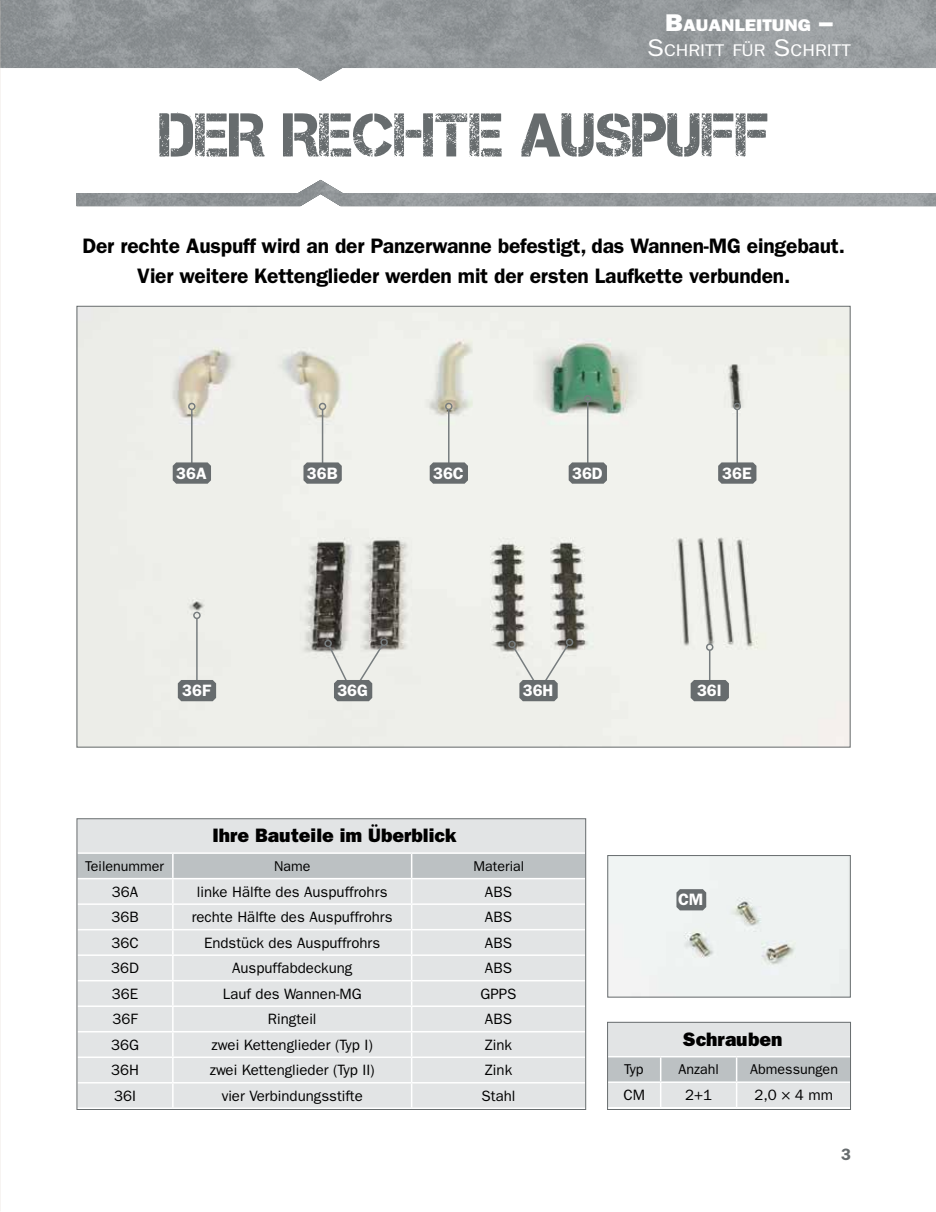
<style>
.page{position:relative;width:936px;height:1212px;background:#fff}
.page>*{position:absolute;margin:0;border:0;box-sizing:border-box;transform-origin:0 0}
.t1{font:61.5px "Capture Smallz";color:#676c6e}
.t2{font:600 21px/30px "ITC Franklin Gothic Std";letter-spacing:-.01em;color:#000;text-align:center}
.t3{font:19.5px "ITC Franklin Gothic Std Hvy";color:#000}
.t4{font:16.95px "ITC Franklin Gothic Std";color:#fff;scale:1.12 1}
.t5{font:16.95px "ITC Franklin Gothic Std Hvy";color:#fff;scale:1.12 1}
.t6{font:600 16.5px "ITC Franklin Gothic Std";color:#fff}
.t7{font:600 16.5px "ITC Franklin Gothic Std";color:#676c6e}
.t8{font:15px "ITC Franklin Gothic Std";color:#000}
.t9{font:14.25px "ITC Franklin Gothic Std";color:#000}
.s1{font-size:24.3px}
</style>
<div class="page">
<img style="left:0;top:0;width:935px;height:81px">
<img style="left:79px;top:308px;width:769px;height:437px">
<div style="left:609px;top:857px;width:239px;height:138px;background:#eef2f1"></div>
<div style="left:607px;top:855px;width:243px;height:142px;border:1px solid #676c6e"></div>
<div style="left:77px;top:819px;width:508px;height:34px;background:#e2e4e5"></div>
<svg style="left:79px;top:854px;width:505px;height:253px;background:#e0e2e3"></svg>
<hr style="left:77px;top:852px;width:96px;height:2px;background:#fff">
<hr style="left:173px;top:852px;width:238px;height:2px;background:#fff">
<hr style="left:411px;top:852px;width:174px;height:2px;background:#fff">
<div style="left:77px;top:818px;width:509px;height:292px;border:1px solid #676c6e"></div>
<div style="left:608px;top:1023px;width:242px;height:34px;background:#e2e4e5"></div>
<svg style="left:609px;top:1057px;width:239px;height:50px;background:#d0d4d5"></svg>
<hr style="left:736px;top:1081px;width:114px;height:2px;background:#fff">
<hr style="left:735px;top:1083px;width:2px;height:24px;background:#fff">
<hr style="left:608px;top:1056px;width:52px;height:1px;background:#fff">
<hr style="left:660px;top:1056px;width:76px;height:1px;background:#fff">
<hr style="left:736px;top:1056px;width:114px;height:1px;background:#fff">
<div style="left:607px;top:1022px;width:243px;height:88px;border:1px solid #676c6e"></div>
<hr style="left:191px;top:409px;width:1px;height:61px;background:#777d7f">
<div style="left:188px;top:403px;width:7px;height:7px;border:2px solid #777d7f;border-radius:50%"></div>
<svg style="left:173px;top:462px;width:38px;height:22px"></svg>
<svg style="left:676px;top:889px;width:30px;height:21px"></svg>
<hr style="left:322px;top:409px;width:1px;height:61px;background:#777d7f">
<div style="left:319px;top:403px;width:7px;height:7px;border:2px solid #777d7f;border-radius:50%"></div>
<svg style="left:303px;top:462px;width:39px;height:22px"></svg>
<hr style="left:448px;top:409px;width:1px;height:61px;background:#777d7f">
<div style="left:445px;top:403px;width:7px;height:7px;border:2px solid #777d7f;border-radius:50%"></div>
<svg style="left:429px;top:462px;width:39px;height:22px"></svg>
<hr style="left:587px;top:402px;width:1px;height:68px;background:#777d7f">
<div style="left:584px;top:395px;width:7px;height:8px;border:2px solid #777d7f;border-radius:50%"></div>
<svg style="left:568px;top:462px;width:39px;height:22px"></svg>
<hr style="left:736px;top:409px;width:2px;height:61px;background:#777d7f">
<div style="left:733px;top:403px;width:8px;height:7px;border:2px solid #777d7f;border-radius:50%"></div>
<svg style="left:718px;top:462px;width:38px;height:22px"></svg>
<hr style="left:196px;top:618px;width:2px;height:70px;background:#777d7f">
<div style="left:193px;top:612px;width:8px;height:7px;border:2px solid #777d7f;border-radius:50%"></div>
<svg style="left:178px;top:680px;width:38px;height:21px"></svg>
<svg style="left:323px;top:637px;width:66px;height:64px;background:#c0c2bf"></svg>
<svg style="left:507px;top:637px;width:67px;height:64px;background:#c7c9c5"></svg>
<hr style="left:709px;top:650px;width:1px;height:38px;background:#777d7f">
<div style="left:706px;top:643px;width:7px;height:8px;border:2px solid #777d7f;border-radius:50%"></div>
<svg style="left:690px;top:680px;width:39px;height:21px"></svg>
<svg style="left:77px;top:180px;width:858px;height:26px"></svg>
<p class="t5" style="left:665px;top:15px;width:151px"><span class="s1">B</span>AUANLEITUNG <span class="s1">–</span></p>
<p class="t4" style="left:647px;top:41px;width:183px"><span class="s1">S</span>CHRITT FÜR <span class="s1">S</span>CHRITT</p>
<h1 class="t1" style="left:159px;top:101px;width:611px">DER RECHTE AUSPUFF</h1>
<h2 class="t2" style="left:82px;top:231px;width:764px">Der rechte Auspuff wird an der Panzerwanne befestigt, das Wannen-MG eingebaut.<br>Vier weitere Kettenglieder werden mit der ersten Laufkette verbunden.</h2>
<p class="t6" style="left:176px;top:463px;width:32px">36A</p>
<p class="t6" style="left:307px;top:463px;width:32px">36B</p>
<p class="t6" style="left:433px;top:463px;width:32px">36C</p>
<p class="t6" style="left:572px;top:463px;width:32px">36D</p>
<p class="t6" style="left:722px;top:463px;width:31px">36E</p>
<p class="t6" style="left:182px;top:681px;width:30px">36F</p>
<p class="t6" style="left:337px;top:681px;width:32px">36G</p>
<p class="t6" style="left:523px;top:681px;width:32px">36H</p>
<p class="t6" style="left:697px;top:681px;width:26px">36I</p>
<h3 class="t3" style="left:212px;top:824px;width:245px">Ihre Bauteile im Überblick</h3>
<p class="t9" style="left:85px;top:858px;width:80px">Teilenummer</p>
<p class="t9" style="left:274px;top:858px;width:38px">Name</p>
<p class="t9" style="left:473px;top:858px;width:52px">Material</p>
<p class="t8" style="left:112px;top:883px;width:28px">36A</p>
<p class="t8" style="left:197px;top:883px;width:192px">linke Hälfte des Auspuffrohrs</p>
<p class="t8" style="left:485px;top:883px;width:28px">ABS</p>
<p class="t8" style="left:111px;top:908px;width:29px">36B</p>
<p class="t8" style="left:192px;top:908px;width:202px">rechte Hälfte des Auspuffrohrs</p>
<p class="t8" style="left:485px;top:908px;width:28px">ABS</p>
<p class="t8" style="left:111px;top:934px;width:29px">36C</p>
<p class="t8" style="left:204px;top:934px;width:178px">Endstück des Auspuffrohrs</p>
<p class="t8" style="left:485px;top:934px;width:28px">ABS</p>
<p class="t8" style="left:111px;top:959px;width:29px">36D</p>
<p class="t8" style="left:232px;top:959px;width:122px">Auspuffabdeckung</p>
<p class="t8" style="left:485px;top:959px;width:28px">ABS</p>
<p class="t8" style="left:112px;top:985px;width:28px">36E</p>
<p class="t8" style="left:223px;top:985px;width:140px">Lauf des Wannen-MG</p>
<p class="t8" style="left:480px;top:985px;width:37px">GPPS</p>
<p class="t8" style="left:112px;top:1010px;width:27px">36F</p>
<p class="t8" style="left:268px;top:1010px;width:50px">Ringteil</p>
<p class="t8" style="left:485px;top:1010px;width:28px">ABS</p>
<p class="t8" style="left:111px;top:1036px;width:29px">36G</p>
<p class="t8" style="left:212px;top:1036px;width:163px">zwei Kettenglieder (Typ I)</p>
<p class="t8" style="left:485px;top:1036px;width:29px">Zink</p>
<p class="t8" style="left:111px;top:1061px;width:29px">36H</p>
<p class="t8" style="left:210px;top:1061px;width:166px">zwei Kettenglieder (Typ II)</p>
<p class="t8" style="left:485px;top:1061px;width:29px">Zink</p>
<p class="t8" style="left:114px;top:1087px;width:23px">36I</p>
<p class="t8" style="left:222px;top:1087px;width:142px">vier Verbindungsstifte</p>
<p class="t8" style="left:481px;top:1087px;width:35px">Stahl</p>
<p class="t6" style="left:678px;top:890px;width:27px">CM</p>
<h3 class="t3" style="left:682px;top:1028px;width:101px">Schrauben</h3>
<p class="t9" style="left:624px;top:1061px;width:21px">Typ</p>
<p class="t9" style="left:678px;top:1061px;width:42px">Anzahl</p>
<p class="t9" style="left:750px;top:1061px;width:89px">Abmessungen</p>
<p class="t8" style="left:623px;top:1086px;width:23px">CM</p>
<p class="t8" style="left:685px;top:1086px;width:28px">2+1</p>
<p class="t8" style="left:754px;top:1086px;width:80px">2,0 × 4 mm</p>
<p class="t7" style="left:840px;top:1144px;width:11px">3</p>
</div>
